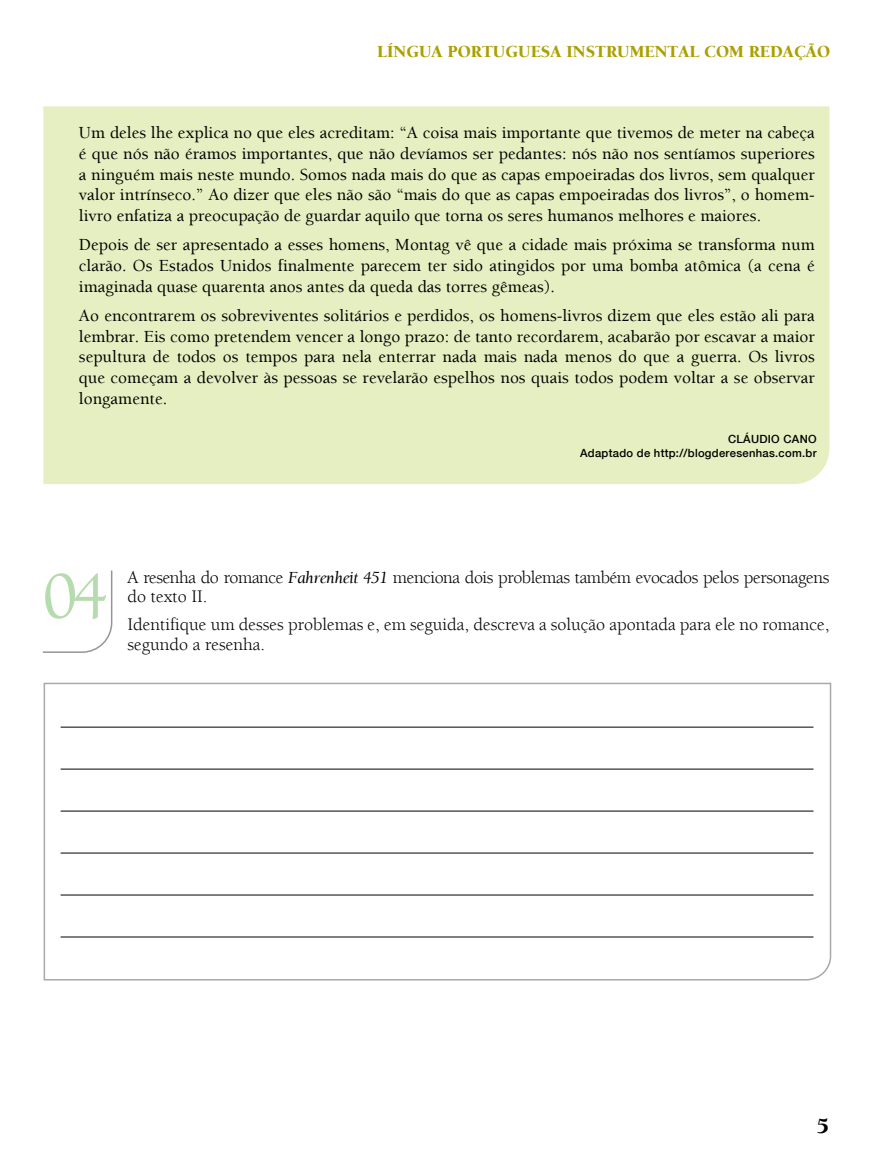
<style>
.page{position:relative;width:872px;height:1170px;background:#fff}
.page>*{position:absolute;margin:0;border:0;box-sizing:border-box;transform-origin:0 0}
.t1{font:500 67.5px "Berkeley";color:#b5dbae}
.t2{font:900 22.5px "Berkeley";color:#000}
.t3{font:18px/19.5px "Berkeley";color:#000}
.t4{font:18px/19.5px "Berkeley";letter-spacing:-.025em;color:#000}
.t5{font:500 17.25px/20.7px "Berkeley";color:#000;text-align:justify}
.t6{font:900 17.25px "Berkeley";color:#aba000}
.t7{font:500 11.25px/13.5px "Helvetica Neue";letter-spacing:.025em;color:#000;text-align:right}
.s1{font-style:italic;font-size:17.25px}
</style>
<div class="page">
<div style="left:43px;top:106px;width:786px;height:378px;background:#e6efc1"></div>
<svg style="left:42px;top:570px;width:71px;height:83px"></svg>
<svg style="left:43px;top:682px;width:789px;height:299px"></svg>
<hr style="left:61px;top:726px;width:752px;height:1px;background:#000">
<hr style="left:61px;top:768px;width:752px;height:1px;background:#000">
<hr style="left:61px;top:810px;width:752px;height:1px;background:#000">
<hr style="left:61px;top:852px;width:752px;height:1px;background:#000">
<hr style="left:61px;top:894px;width:752px;height:1px;background:#000">
<hr style="left:61px;top:936px;width:752px;height:1px;background:#000">
<p class="t6" style="left:377px;top:42px;width:454px">LÍNGUA PORTUGUESA INSTRUMENTAL COM REDAÇÃO</p>
<p class="t5" style="left:79px;top:123px;width:737px">Um deles lhe explica no que eles acreditam: “A coisa mais importante que tivemos de meter na cabeça é que nós não éramos importantes, que não devíamos ser pedantes: nós não nos sentíamos superiores a ninguém mais neste mundo. Somos nada mais do que as capas empoeiradas dos livros, sem qualquer valor intrínseco.” Ao dizer que eles não são “mais do que as capas empoeiradas dos livros”, o homem&shy;livro enfatiza a preocupação de guardar aquilo que torna os seres humanos melhores e maiores.</p>
<p class="t5" style="left:79px;top:235px;width:737px">Depois de ser apresentado a esses homens, Montag vê que a cidade mais próxima se transforma num clarão. Os Estados Unidos finalmente parecem ter sido atingidos por uma bomba atômica (a cena é imaginada quase quarenta anos antes da queda das torres gêmeas).</p>
<p class="t5" style="left:79px;top:305px;width:737px">Ao encontrarem os sobreviventes solitários e perdidos, os homens-livros dizem que eles estão ali para lembrar. Eis como pretendem vencer a longo prazo: de tanto recordarem, acabarão por escavar a maior sepultura de todos os tempos para nela enterrar nada mais nada menos do que a guerra. Os livros que começam a devolver às pessoas se revelarão espelhos nos quais todos podem voltar a se observar longamente.</p>
<p class="t7" style="left:580px;top:432px;width:238px">CLÁUDIO CANO<br>Adaptado de http://blogderesenhas.com.br</p>
<h1 class="t1" style="left:43px;top:560px;width:67px">04</h1>
<p class="t4" style="left:128px;top:567px;width:703px">A resenha do romance <span class="s1">Fahrenheit 451</span> menciona dois problemas também evocados pelos personagens do texto II.</p>
<p class="t3" style="left:128px;top:615px;width:703px">Identifique um desses problemas e, em seguida, descreva a solução apontada para ele no romance, segundo a resenha.</p>
<h2 class="t2" style="left:817px;top:1113px;width:14px">5</h2>
</div>
